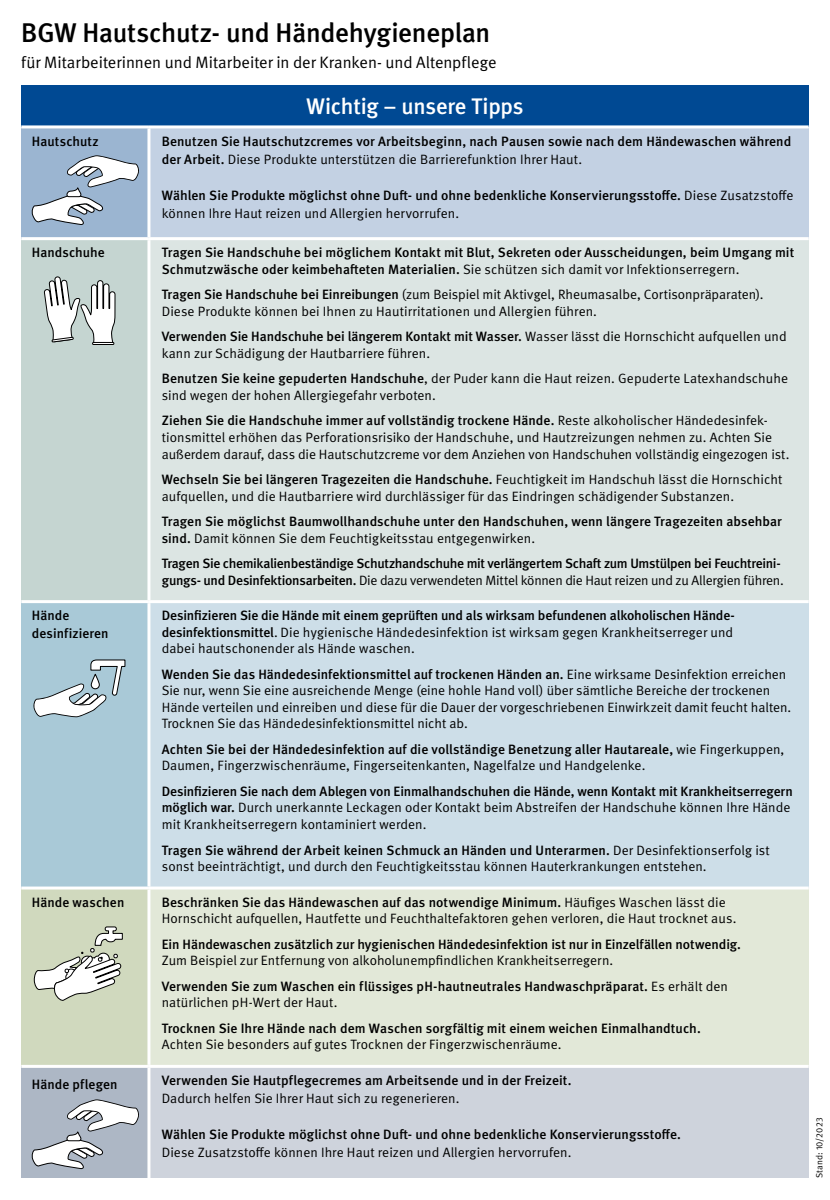
<style>
.page{position:relative;width:830px;height:1200px;background:#fff}
.page>*{position:absolute;margin:0;border:0;box-sizing:border-box;transform-origin:0 0}
.t1{font:500 27px "DGUV Meta";letter-spacing:-.01em;color:#000}
.t2{font:500 22.5px "DGUV Meta";letter-spacing:-.01em;color:#fff}
.t3{font:16.5px "DGUV Meta";letter-spacing:-.005em;color:#000}
.t4{font:13.5px/16.5px "DGUV Meta";letter-spacing:.005em;color:#000}
.t5{font:500 13.5px/16.5px "DGUV Meta";letter-spacing:.005em;color:#000}
.t6{font:500 13.5px/16.5px "DGUV Meta";letter-spacing:-.025em;color:#000}
.t7{font:9px "DGUV Meta";letter-spacing:.02em;color:#000}
.s1{font-weight:400}
.s2{font-weight:500}
</style>
<div class="page">
<div style="left:21px;top:86px;width:787px;height:41px;background:#004993"></div>
<div style="left:21px;top:127px;width:128px;height:111px;background:#9bb5d1"></div>
<div style="left:149px;top:127px;width:659px;height:111px;background:#c3d1e3"></div>
<div style="left:21px;top:238px;width:128px;height:363px;background:#c5d5d1"></div>
<div style="left:149px;top:238px;width:659px;height:363px;background:#dce5e3"></div>
<div style="left:21px;top:601px;width:128px;height:286px;background:#a9c9d7"></div>
<div style="left:149px;top:601px;width:659px;height:286px;background:#cddee8"></div>
<div style="left:21px;top:887px;width:128px;height:179px;background:#d0d9be"></div>
<div style="left:149px;top:887px;width:659px;height:179px;background:#e2e8d8"></div>
<div style="left:21px;top:1066px;width:128px;height:111px;background:#adb7c5"></div>
<div style="left:149px;top:1066px;width:659px;height:111px;background:#ced3dc"></div>
<hr style="left:21px;top:125px;width:128px;height:3px;background:#fff">
<hr style="left:21px;top:237px;width:128px;height:3px;background:#fff">
<hr style="left:149px;top:125px;width:659px;height:3px;background:#fff">
<hr style="left:149px;top:237px;width:659px;height:3px;background:#fff">
<hr style="left:147px;top:128px;width:3px;height:109px;background:#fff">
<hr style="left:147px;top:240px;width:3px;height:360px;background:#fff">
<hr style="left:147px;top:603px;width:3px;height:283px;background:#fff">
<hr style="left:147px;top:889px;width:3px;height:175px;background:#fff">
<hr style="left:147px;top:1067px;width:3px;height:110px;background:#fff">
<hr style="left:21px;top:600px;width:128px;height:3px;background:#fff">
<hr style="left:149px;top:600px;width:659px;height:3px;background:#fff">
<hr style="left:21px;top:886px;width:128px;height:3px;background:#fff">
<hr style="left:149px;top:886px;width:659px;height:3px;background:#fff">
<hr style="left:21px;top:1064px;width:128px;height:3px;background:#fff">
<hr style="left:149px;top:1064px;width:659px;height:3px;background:#fff">
<svg style="left:31px;top:155px;width:108px;height:70px"></svg>
<svg style="left:44px;top:276px;width:72px;height:69px"></svg>
<svg style="left:33px;top:659px;width:93px;height:58px"></svg>
<svg style="left:33px;top:926px;width:90px;height:74px"></svg>
<svg style="left:31px;top:1099px;width:108px;height:70px"></svg>
<h1 class="t1" style="left:21px;top:17px;width:470px">BGW Hautschutz- und Händehygieneplan</h1>
<p class="t3" style="left:21px;top:52px;width:476px">für Mitarbeiterinnen und Mitarbeiter in der Kranken- und Altenpflege</p>
<h2 class="t2" style="left:306px;top:93px;width:218px">Wichtig – unsere Tipps</h2>
<p class="t5" style="left:32px;top:133px;width:68px">Hautschutz</p>
<p class="t5" style="left:162px;top:132px;width:630px;line-height:18px">Benutzen Sie Hautschutzcremes vor Arbeitsbeginn, nach Pausen sowie nach dem Händewaschen während der Arbeit. <span class="s1">Diese Produkte unterstützen die Barrierefunktion Ihrer Haut.</span></p>
<p class="t5" style="left:162px;top:186px;width:633px;line-height:18px">Wählen Sie Produkte möglichst ohne Duft- und ohne bedenkliche Konservierungsstoffe. <span class="s1">Diese Zusatzstoffe können Ihre Haut reizen und Allergien hervorrufen.</span></p>
<p class="t5" style="left:32px;top:245px;width:74px">Handschuhe</p>
<p class="t5" style="left:162px;top:245px;width:633px">Tragen Sie Handschuhe bei möglichem Kontakt mit Blut, Sekreten oder Ausscheidungen, beim Umgang mit<br>Schmutzwäsche oder keimbehafteten Materialien. <span class="s1">Sie schützen sich damit vor Infektionserregern.</span></p>
<p class="t4" style="left:162px;top:287px;width:603px"><span class="s2">Tragen Sie Handschuhe bei Einreibungen</span> (zum Beispiel mit Aktivgel, Rheumasalbe, Cortisonpräparaten).<br>Diese Produkte können bei Ihnen zu Hautirritationen und Allergien führen.</p>
<p class="t4" style="left:162px;top:329px;width:626px"><span class="s2">Verwenden Sie Handschuhe bei längerem Kontakt mit Wasser.</span> Wasser lässt die Hornschicht aufquellen und kann zur Schädigung der Hautbarriere führen.</p>
<p class="t4" style="left:162px;top:371px;width:627px"><span class="s2">Benutzen Sie keine gepuderten Handschuhe</span>, der Puder kann die Haut reizen. Gepuderte Latexhandschuhe sind wegen der hohen Allergiegefahr verboten.</p>
<p class="t4" style="left:162px;top:413px;width:629px"><span class="s2">Ziehen Sie die Handschuhe immer auf vollständig trockene Hände.</span> Reste alkoholischer Händedesinfek&shy;tionsmittel erhöhen das Perforationsrisiko der Handschuhe, und Hautzreizungen nehmen zu. Achten Sie außerdem darauf, dass die Hautschutzcreme vor dem Anziehen von Handschuhen vollständig eingezogen ist.</p>
<p class="t4" style="left:162px;top:471px;width:621px"><span class="s2">Wechseln Sie bei längeren Tragezeiten die Handschuhe.</span> Feuchtigkeit im Handschuh lässt die Hornschicht aufquellen, und die Hautbarriere wird durchlässiger für das Eindringen schädigender Substanzen.</p>
<p class="t5" style="left:162px;top:513px;width:621px">Tragen Sie möglichst Baumwollhandschuhe unter den Handschuhen, wenn längere Tragezeiten absehbar sind. <span class="s1">Damit können Sie dem Feuchtigkeitsstau entgegenwirken.</span></p>
<p class="t6" style="left:162px;top:555px;width:623px">Tragen Sie chemikalienbeständige Schutzhandschuhe mit verlängertem Schaft zum Umstülpen bei Feuchtreini&shy;gungs- und Desinfektionsarbeiten. <span class="s1">Die dazu verwendeten Mittel können die Haut reizen und zu Allergien führen.</span></p>
<p class="t5" style="left:32px;top:607px;width:78px;line-height:18px">Hände desinfizieren</p>
<p class="t5" style="left:162px;top:607px;width:574px">Desinfizieren Sie die Hände mit einem geprüften und als wirksam befundenen alkoholischen Hände&shy;desinfektionsmittel<span class="s1">. Die hygienische Händedesinfektion ist wirksam gegen Krankheitserreger und dabei hautschonender als Hände waschen.</span></p>
<p class="t4" style="left:162px;top:666px;width:630px"><span class="s2">Wenden Sie das Händedesinfektionsmittel auf trockenen Händen an.</span> Eine wirksame Desinfektion erreichen Sie nur, wenn Sie eine ausreichende Menge (eine hohle Hand voll) über sämtliche Bereiche der trockenen Hände verteilen und einreiben und diese für die Dauer der vorgeschriebenen Einwirkzeit damit feucht halten.<br>Trocknen Sie das Händedesinfektionsmittel nicht ab.</p>
<p class="t4" style="left:162px;top:741px;width:624px"><span class="s2">Achten Sie bei der Händedesinfektion auf die vollständige Benetzung aller Hautareale,</span> wie Fingerkuppen,<br>Daumen, Fingerzwischenräume, Fingerseitenkanten, Nagelfalze und Handgelenke.</p>
<p class="t4" style="left:162px;top:783px;width:632px"><span class="s2">Desinfizieren Sie nach dem Ablegen von Einmalhandschuhen die Hände, wenn Kontakt mit Krankheitserregern möglich war.</span> Durch unerkannte Leckagen oder Kontakt beim Abstreifen der Handschuhe können Ihre Hände mit Krankheitserregern kontaminiert werden.</p>
<p class="t4" style="left:162px;top:841px;width:609px"><span class="s2">Tragen Sie während der Arbeit keinen Schmuck an Händen und Unterarmen.</span> Der Desinfektionserfolg ist sonst beeinträchtigt, und durch den Feuchtigkeitsstau können Hauterkrankungen entstehen.</p>
<p class="t5" style="left:32px;top:894px;width:94px">Hände waschen</p>
<p class="t4" style="left:162px;top:893px;width:576px"><span class="s2">Beschränken Sie das Händewaschen auf das notwendige Minimum.</span> Häufiges Waschen lässt die<br>Hornschicht aufquellen, Hautfette und Feuchthaltefaktoren gehen verloren, die Haut trocknet aus.</p>
<p class="t5" style="left:162px;top:936px;width:580px">Ein Händewaschen zusätzlich zur hygienischen Händedesinfektion ist nur in Einzelfällen notwendig.</p>
<p class="t4" style="left:162px;top:947px;width:567px;line-height:25.5px">Zum Beispiel zur Entfernung von alkoholunempfindlichen Krankheitserregern.<br><span class="s2">Verwenden Sie zum Waschen ein flüssiges pH-hautneutrales Handwaschpräparat.</span> Es erhält den</p>
<p class="t4" style="left:162px;top:994px;width:177px">natürlichen pH-Wert der Haut.</p>
<p class="t5" style="left:162px;top:1020px;width:540px">Trocknen Sie Ihre Hände nach dem Waschen sorgfältig mit einem weichen Einmalhandtuch.</p>
<p class="t4" style="left:162px;top:1036px;width:401px">Achten Sie besonders auf gutes Trocknen der Fingerzwischenräume.</p>
<p class="t5" style="left:32px;top:1076px;width:87px">Hände pflegen</p>
<p class="t5" style="left:162px;top:1072px;width:411px">Verwenden Sie Hautpflegecremes am Arbeitsende und in der Freizeit.</p>
<p class="t4" style="left:162px;top:1090px;width:299px">Dadurch helfen Sie Ihrer Haut sich zu regenerieren.</p>
<p class="t5" style="left:162px;top:1126px;width:520px">Wählen Sie Produkte möglichst ohne Duft- und ohne bedenkliche Konservierungsstoffe.</p>
<p class="t4" style="left:162px;top:1144px;width:411px">Diese Zusatzstoffe können Ihre Haut reizen und Allergien hervorrufen.</p>
<p class="t7" style="left:813px;top:1178px;width:62px;rotate:-90deg">Stand: 10/2023</p>
</div>
